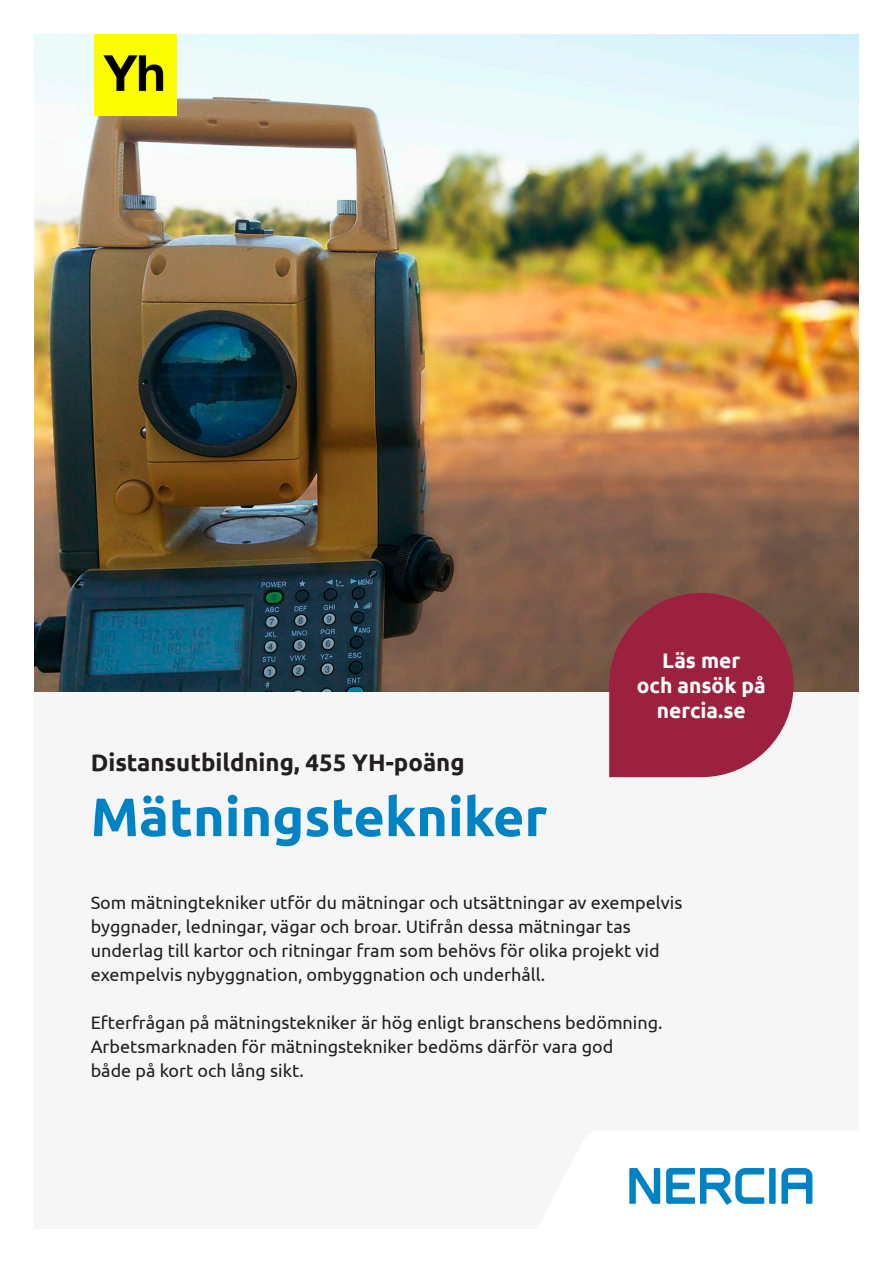
<style>
.page{position:relative;width:893px;height:1263px;background:#fff}
.page>*{position:absolute;margin:0;border:0;box-sizing:border-box;transform-origin:0 0}
.Rubrik{font:700 54px "Ubuntu";color:#0083c4}
.Rubrik_2{font:700 24px "Ubuntu";color:#231f20}
.Pratbubbla{font:700 21px/25.2px "Ubuntu";color:#fff;text-align:center}
.Ingress{font:18px/24px "Ubuntu";color:#231f20}
</style>
<div class="page">
<div style="left:34px;top:691px;width:825px;height:514px;background:#f6f6f6"></div>
<img style="left:34px;top:34px;width:825px;height:657px">
<img style="left:94px;top:34px;width:82px;height:82px">
<svg style="left:609px;top:593px;width:184px;height:184px;background:#9b3047"></svg>
<p class="Rubrik_2" style="left:91px;top:748px;width:375px">Distansutbildning, 455 YH-poäng</p>
<p class="Rubrik" style="left:91px;top:784px;width:458px">Mätningstekniker</p>
<p class="Pratbubbla" style="left:637px;top:647px;width:131px">Läs mer<br>och ansök på nercia.se</p>
<p class="Ingress" style="left:91px;top:890px;width:593px">Som mätningtekniker utför du mätningar och utsättningar av exempelvis byggnader, ledningar, vägar och broar. Utifrån dessa mätningar tas underlag till kartor och ritningar fram som behövs för olika projekt vid exempelvis nybyggnation, ombyggnation och underhåll.</p>
<p class="Ingress" style="left:91px;top:1010px;width:573px">Efterfrågan på mätningstekniker är hög enligt branschens bedömning.<br>Arbetsmarknaden för mätningstekniker bedöms därför vara god<br>både på kort och lång sikt.</p>
</div>
